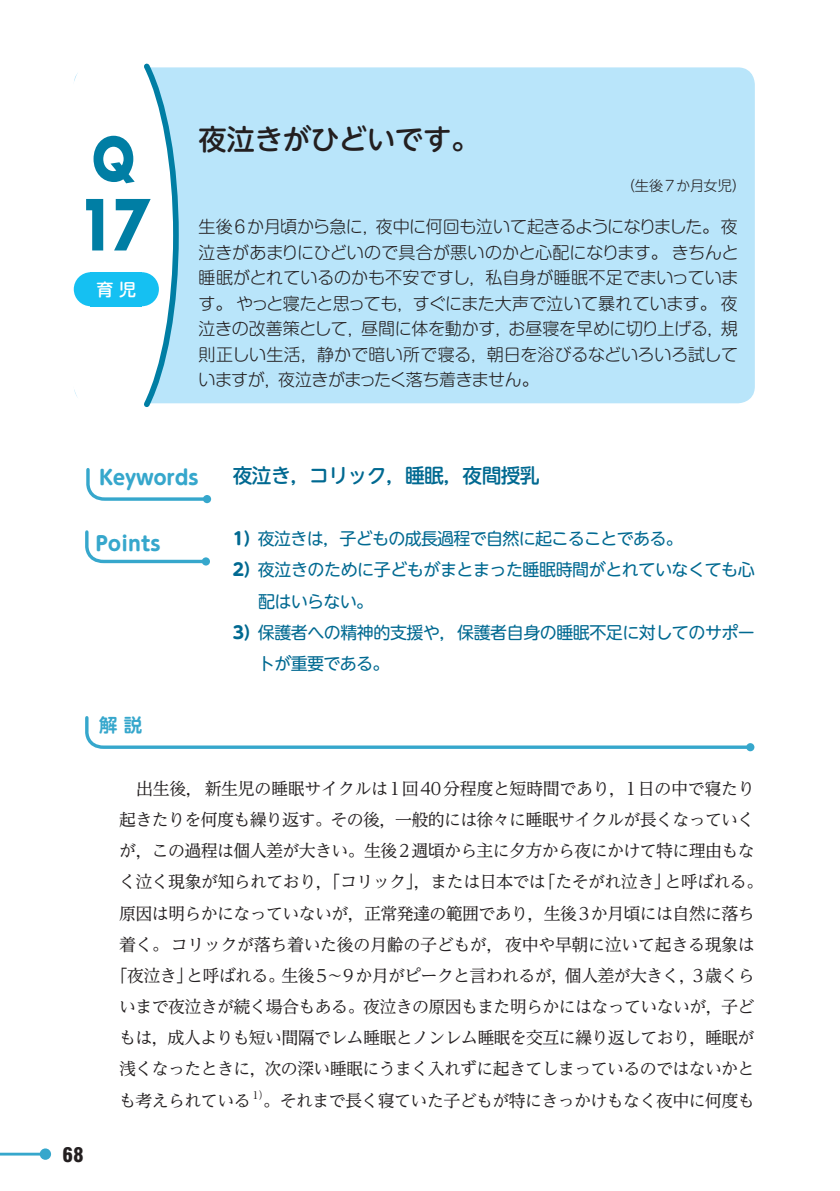
<style>
.page{position:relative;width:840px;height:1191px;background:#fff}
.page>*{position:absolute;margin:0;border:0;box-sizing:border-box;transform-origin:0 0}
.t1{font:76.6px "Chandler SSK";color:#007ea4;scale:.83 1}
.t2{font:64.6px "Chandler SSK";color:#007ea4;scale:.83 1}
.t3{font:500 28.4px "UD Shin M Go Pro";letter-spacing:-.01em;color:#231f20}
.t4{font:500 19.8px "UD Shin M Go Pr 6 N";letter-spacing:-.035em;color:#006991}
.t5{font:700 19.8px "UD Shin M Go Pr 6";letter-spacing:-.01em;color:#36a7cc}
.t6{font:900 condensed 19.8px "Swiss 721 BT";color:#231f20}
.t7{font:700 18.4px "UD Shin M Go Pr 6 De";color:#36a7cc}
.t8{font:17px "UD Reimin Pro";letter-spacing:-.04em;color:#231f20}
.t9{font:300 17px/25.6px "Shin M Go Pr 6 N";letter-spacing:-.02em;color:#231f20;text-align:justify}
.t10{font:17px "UD Shin M Go Pr 6 N";letter-spacing:-.03em;color:#006991}
.t11{font:500 17px "UD Shin M Go Pr 6";color:#fff}
.t12{font:300 14.2px "UD Shin M Go Pro";color:#231f20}
.s1{font-family:"UD Shin M Go Pro";font-weight:700}
</style>
<div class="page">
<hr style="left:0;top:1152px;width:45px;height:3px;background:#36a7cc">
<div style="left:40px;top:1148px;width:11px;height:11px;background:#36a7cc;border-radius:50%"></div>
<div style="left:74px;top:67px;width:680px;height:336px;background:#b9e5fa;border-radius:17px"></div>
<div style="left:51px;top:37px;width:125px;height:397px;background:#fff;border-radius:50%"></div>
<svg style="left:85px;top:716px;width:668px;height:33px"></svg>
<div style="left:745px;top:743px;width:9px;height:8px;background:#36a7cc;border-radius:50%"></div>
<svg style="left:86px;top:468px;width:124px;height:34px"></svg>
<div style="left:203px;top:495px;width:8px;height:8px;background:#36a7cc;border-radius:50%"></div>
<svg style="left:85px;top:530px;width:124px;height:35px"></svg>
<div style="left:202px;top:557px;width:8px;height:8px;background:#36a7cc;border-radius:50%"></div>
<svg style="left:139px;top:63px;width:42px;height:344px"></svg>
<div style="left:125px;top:272px;width:34px;height:34px;background:#15c0f2;border-radius:50%"></div>
<div style="left:74px;top:272px;width:34px;height:34px;background:#15c0f2;border-radius:50%"></div>
<div style="left:91px;top:272px;width:51px;height:34px;background:#15c0f2"></div>
<h2 class="t2" style="left:92px;top:120px;width:52px">Q</h2>
<h1 class="t1" style="left:76px;top:179px;width:92px">17</h1>
<p class="t11" style="left:96px;top:275px;width:41px">育 児</p>
<h3 class="t3" style="left:198px;top:116px;width:282px">夜泣きがひどいです。</h3>
<p class="t12" style="left:621px;top:174px;width:126px">（生後7か月女児）</p>
<p class="t9" style="left:198px;top:213px;width:541px">生後6か月頃から急に，夜中に何回も泣いて起きるようになりました。夜泣きがあまりにひどいので具合が悪いのかと心配になります。きちんと睡眠がとれているのかも不安ですし，私自身が睡眠不足でまいっています。やっと寝たと思っても，すぐにまた大声で泣いて暴れています。夜泣きの改善策として，昼間に体を動かす，お昼寝を早めに切り上げる，規則正しい生活，静かで暗い所で寝る，朝日を浴びるなどいろいろ試していますが，夜泣きがまったく落ち着きません。</p>
<p class="t5" style="left:99px;top:460px;width:101px">Keywords</p>
<p class="t5" style="left:95px;top:526px;width:67px">Points</p>
<p class="t7" style="left:99px;top:709px;width:44px">解 説</p>
<p class="t4" style="left:232px;top:458px;width:308px">夜泣き，コリック，睡眠，夜間授乳</p>
<p class="t10" style="left:232px;top:524px;width:451px"><span class="s1">1）</span>夜泣きは，子どもの成長過程で自然に起こることである。</p>
<p class="t10" style="left:232px;top:556px;width:523px"><span class="s1">2）</span>夜泣きのために子どもがまとまった睡眠時間がとれていなくても心</p>
<p class="t10" style="left:258px;top:587px;width:116px">配はいらない。</p>
<p class="t10" style="left:232px;top:618px;width:523px"><span class="s1">3）</span>保護者への精神的支援や，保護者自身の睡眠不足に対してのサポー</p>
<p class="t10" style="left:258px;top:649px;width:133px">トが重要である。</p>
<p class="t6" style="left:62px;top:1142px;width:23px">68</p>
<p class="t8" style="left:136px;top:774px;width:619px">出生後，新生児の睡眠サイクルは1回40分程度と短時間であり，1日の中で寝たり</p>
<p class="t8" style="left:119px;top:805px;width:636px">起きたりを何度も繰り返す。その後，一般的には徐々に睡眠サイクルが長くなっていく</p>
<p class="t8" style="left:119px;top:837px;width:637px">が，この過程は個人差が大きい。生後2週頃から主に夕方から夜にかけて特に理由もな</p>
<p class="t8" style="left:119px;top:868px;width:645px">く泣く現象が知られており，「コリック」，または日本では「たそがれ泣き」と呼ばれる。</p>
<p class="t8" style="left:119px;top:899px;width:637px">原因は明らかになっていないが，正常発達の範囲であり，生後3か月頃には自然に落ち</p>
<p class="t8" style="left:119px;top:930px;width:637px">着く。コリックが落ち着いた後の月齢の子どもが，夜中や早朝に泣いて起きる現象は</p>
<p class="t8" style="left:111px;top:961px;width:645px">「夜泣き」と呼ばれる。生後5～9か月がピークと言われるが，個人差が大きく，3歳くら</p>
<p class="t8" style="left:119px;top:992px;width:636px">いまで夜泣きが続く場合もある。夜泣きの原因もまた明らかにはなっていないが，子ど</p>
<p class="t8" style="left:119px;top:1024px;width:636px">もは，成人よりも短い間隔でレム睡眠とノンレム睡眠を交互に繰り返しており，睡眠が</p>
<p class="t8" style="left:119px;top:1055px;width:636px">浅くなったときに，次の深い睡眠にうまく入れずに起きてしまっているのではないかと</p>
<p class="t8" style="left:119px;top:1086px;width:151px">も考えられている <sup>1）</sup></p>
<p class="t8" style="left:263px;top:1086px;width:493px">。それまで長く寝ていた子どもが特にきっかけもなく夜中に何度も</p>
</div>
